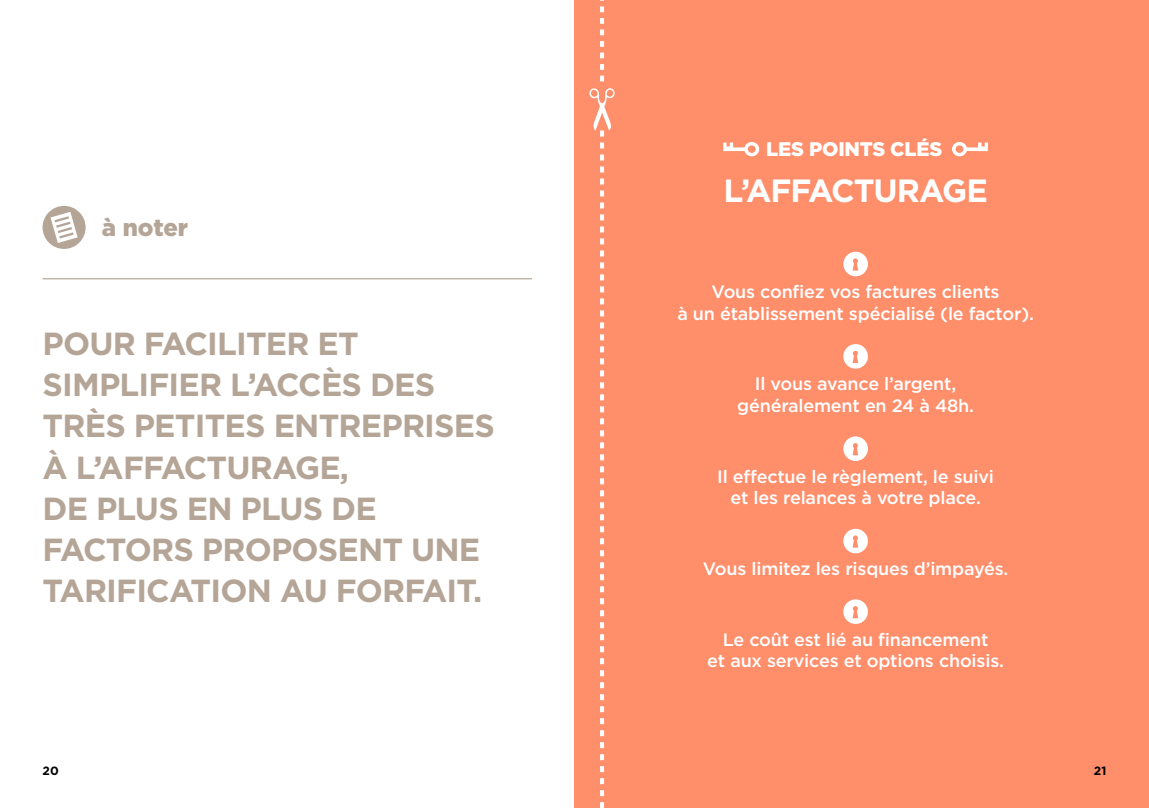
<style>
.page{position:relative;width:1149px;height:808px;background:#fff}
.page>*{position:absolute;margin:0;border:0;box-sizing:border-box;transform-origin:0 0}
.H2_-_titre_points_cl{font:700 32.1px "Gotham";letter-spacing:-.03em;color:#fff}
.texte_majuscule_-_a{font:700 31.95px/41.1px "Gotham";letter-spacing:-.025em;color:#b4a597}
.H3_-_a_savoir_etc{font:900 24px "Gotham";letter-spacing:-.005em;color:#b4a597}
.H2_-_points_clés{font:900 19.65px "Gotham";letter-spacing:-.01em;color:#fff}
.Texte_points_clés{font:500 18px/21.8px "Gotham";letter-spacing:-.01em;color:#fff;text-align:center}
.t1{font:700 12px "Gotham";color:#000}
</style>
<div class="page">
<div style="left:574px;top:0;width:574px;height:808px;background:#ff8e6b"></div>
<div style="left:43px;top:206px;width:43px;height:43px;background:#b4a597;border-radius:50%"></div>
<svg style="left:50px;top:212px;width:28px;height:31px"></svg>
<hr style="left:43px;top:278px;width:488px;height:1px;background:#b4a597">
<svg style="left:600px;top:0;width:4px;height:81px"></svg>
<svg style="left:589px;top:88px;width:25px;height:720px"></svg>
<svg style="left:723px;top:142px;width:36px;height:14px"></svg>
<svg style="left:952px;top:142px;width:35px;height:14px"></svg>
<svg style="left:843px;top:252px;width:24px;height:24px"></svg>
<svg style="left:843px;top:344px;width:24px;height:25px"></svg>
<svg style="left:843px;top:436px;width:24px;height:25px"></svg>
<svg style="left:843px;top:529px;width:24px;height:24px"></svg>
<svg style="left:843px;top:599px;width:24px;height:25px"></svg>
<h3 class="H3_-_a_savoir_etc" style="left:102px;top:211px;width:88px">à noter</h3>
<p class="texte_majuscule_-_a" style="left:43px;top:323px;width:454px">POUR FACILITER ET<br>SIMPLIFIER L’ACCÈS DES<br>TRÈS PETITES ENTREPRISES<br>À L’AFFACTURAGE,<br>DE PLUS EN PLUS DE<br>FACTORS PROPOSENT UNE<br>TARIFICATION AU FORFAIT.</p>
<p class="t1" style="left:43px;top:763px;width:18px">20</p>
<h2 class="H2_-_points_clés" style="left:766px;top:136px;width:177px">LES POINTS CLÉS</h2>
<h2 class="H2_-_titre_points_cl" style="left:723px;top:169px;width:266px">L’AFFACTURAGE</h2>
<p class="Texte_points_clés" style="left:677px;top:281px;width:358px">Vous confiez vos factures clients<br>à un établissement spécialisé (le factor).</p>
<p class="Texte_points_clés" style="left:737px;top:373px;width:238px">Il vous avance l’argent, généralement en 24 à 48h.</p>
<p class="Texte_points_clés" style="left:717px;top:465px;width:278px">Il effectue le règlement, le suivi et les relances à votre place.</p>
<p class="Texte_points_clés" style="left:702px;top:558px;width:307px">Vous limitez les risques d’impayés.</p>
<p class="Texte_points_clés" style="left:707px;top:628px;width:298px">Le coût est lié au financement<br>et aux services et options choisis.</p>
<p class="t1" style="left:1093px;top:763px;width:14px">21</p>
</div>
